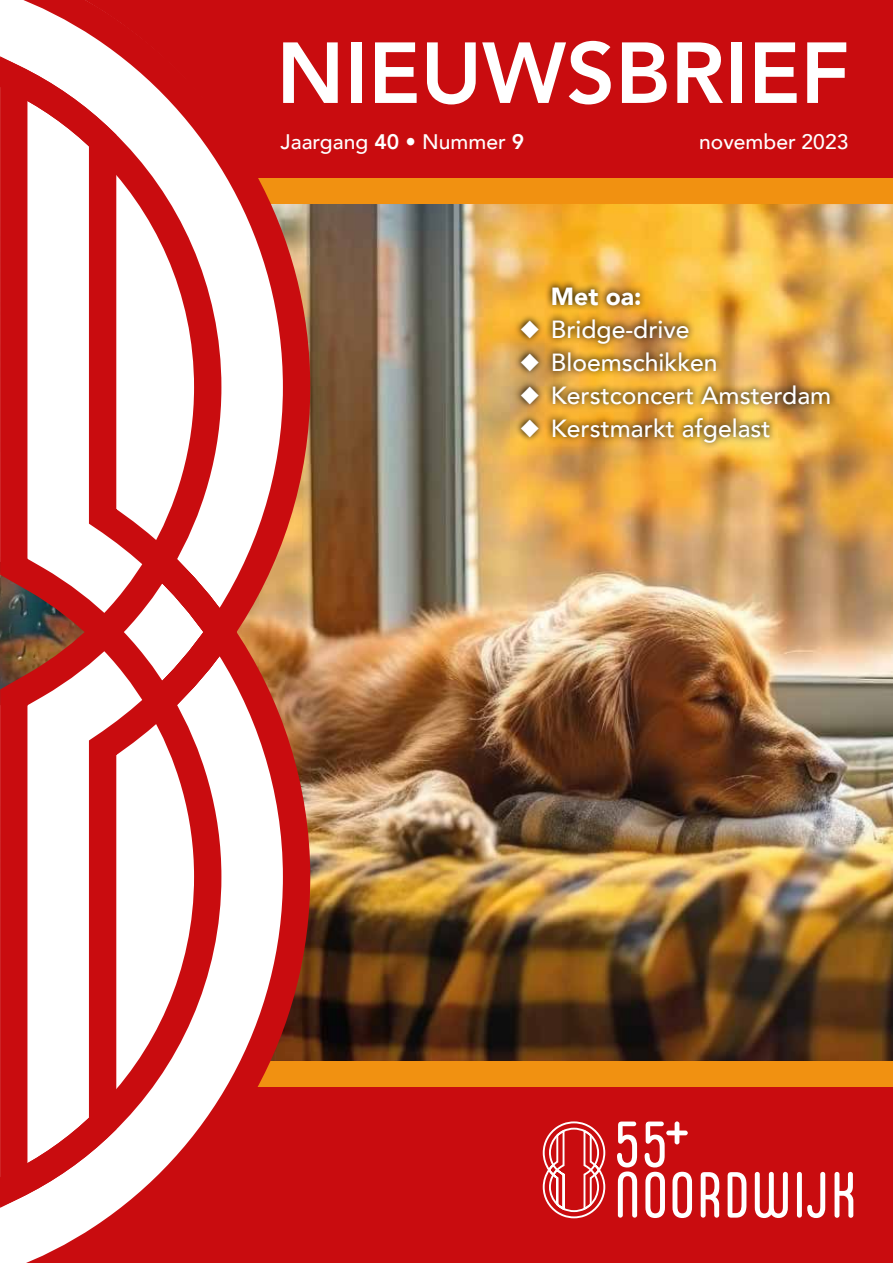
<style>
.page{position:relative;width:893px;height:1263px;background:#fff}
.page>*{position:absolute;margin:0;border:0;box-sizing:border-box;transform-origin:0 0}
.t1{font:800 85.5px "Avenir";color:#fff}
.t2{font:500 24.75px "Avenir";color:#fff}
.t3{font:900 24.75px "Avenir";color:#fff}
.t4{font:500 21px "Avenir";color:#fff}
.s1{font-weight:800}
</style>
<div class="page">
<img style="left:316px;top:204px;width:577px;height:857px">
<div style="left:0;top:0;width:893px;height:179px;background:#c90c0f"></div>
<div style="left:0;top:1063px;width:893px;height:200px;background:#c90c0f"></div>
<div style="left:0;top:179px;width:893px;height:25px;background:#f19111"></div>
<div style="left:0;top:1061px;width:893px;height:25px;background:#f19111"></div>
<svg style="left:617px;top:1121px;width:20px;height:96px"></svg>
<svg style="left:701px;top:1172px;width:18px;height:45px"></svg>
<svg style="left:728px;top:1172px;width:18px;height:45px"></svg>
<svg style="left:755px;top:1172px;width:33px;height:46px"></svg>
<div style="left:797px;top:1172px;width:5px;height:45px;background:#fff;border-radius:2px"></div>
<svg style="left:807px;top:1172px;width:18px;height:46px"></svg>
<svg style="left:834px;top:1172px;width:19px;height:46px"></svg>
<svg style="left:542px;top:1121px;width:64px;height:98px"></svg>
<svg style="left:645px;top:1121px;width:47px;height:97px"></svg>
<svg style="left:0;top:680px;width:316px;height:583px"></svg>
<svg style="left:0;top:680px;width:253px;height:549px"></svg>
<svg style="left:0;top:0;width:316px;height:680px"></svg>
<img style="left:514px;top:279px;width:323px;height:170px">
<h1 class="t1" style="left:276px;top:7px;width:575px">NIEUWSBRIEF</h1>
<p class="t4" style="left:281px;top:124px;width:245px">Jaargang <span class="s1">40 •</span> Nummer <span class="s1">9</span></p>
<p class="t4" style="left:699px;top:124px;width:151px">november 2023</p>
<p class="t3" style="left:551px;top:275px;width:92px">Met oa:</p>
<p class="t2" style="left:520px;top:308px;width:171px">◆ Bridge-drive</p>
<p class="t2" style="left:520px;top:341px;width:199px">◆ Bloemschikken</p>
<p class="t2" style="left:520px;top:374px;width:313px">◆ Kerstconcert Amsterdam</p>
<p class="t2" style="left:520px;top:407px;width:252px">◆ Kerstmarkt afgelast</p>
</div>
